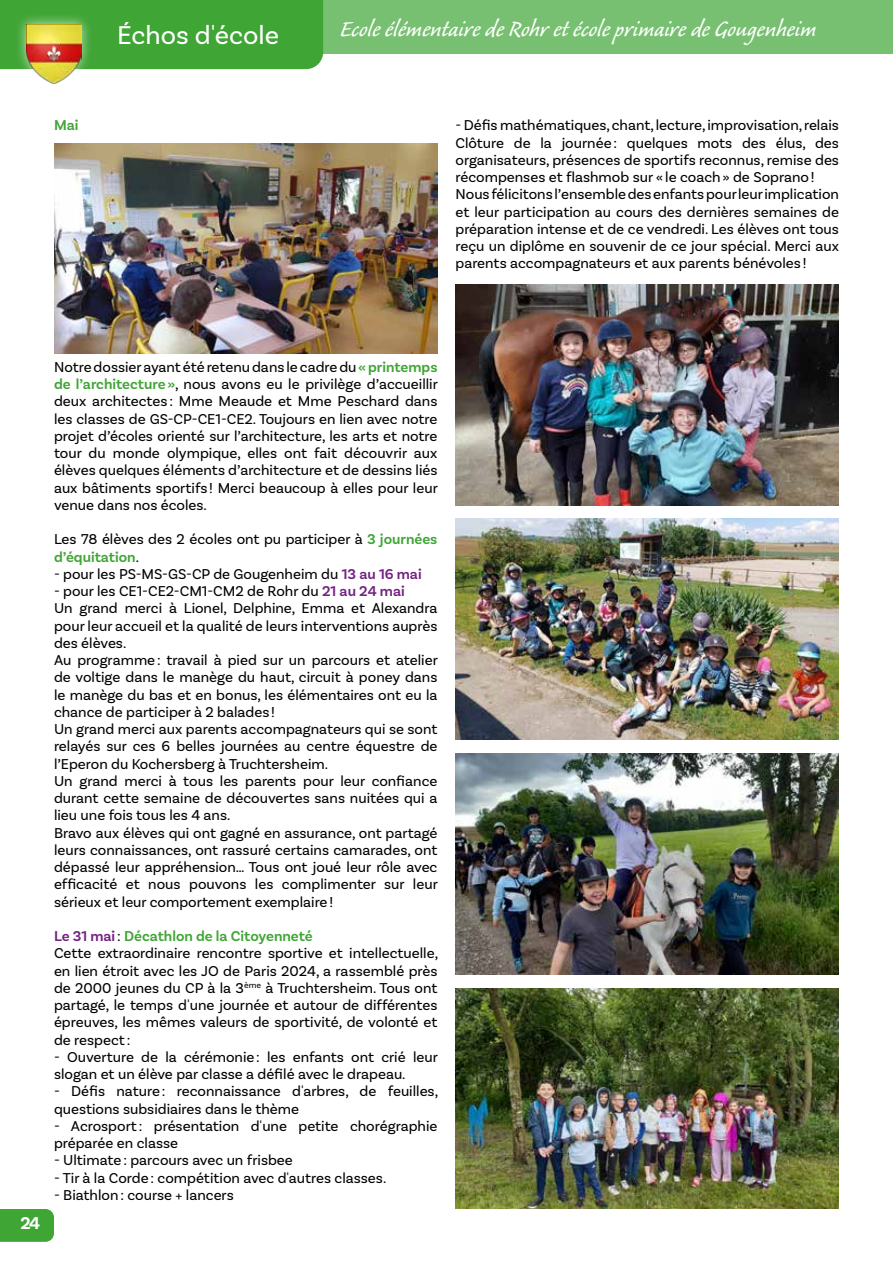
<style>
.page{position:relative;width:893px;height:1263px;background:#fff}
.page>*{position:absolute;margin:0;border:0;box-sizing:border-box;transform-origin:0 0}
.t1{font:28.5px "Caliban Std";color:#fff}
.t2{font:27px "Basic Sans";color:#fff}
.t3{font:700 18px "Basic Sans";color:#fff}
.t4{font:15px/17.2px "Basic Sans";color:#000}
.t5{font:600 15px "Basic Sans";color:#3fa535}
.s1{font-weight:600;color:#3fa535}
.s2{font-weight:600;color:#742281}
</style>
<div class="page">
<div style="left:271px;top:0;width:622px;height:54px;background:#78c071"></div>
<hr style="left:892px;top:0;width:1px;height:54px;background:#3fa535">
<div style="left:0;top:0;width:323px;height:69px;background:#3fa535"></div>
<div style="left:15px;top:13px;width:77px;height:82px;background:#fff;opacity:.75"></div>
<img style="left:27px;top:24px;width:54px;height:60px">
<div style="left:0;top:1209px;width:54px;height:33px;background:#3fa535"></div>
<img style="left:54px;top:144px;width:383px;height:210px">
<img style="left:455px;top:519px;width:384px;height:220px">
<img style="left:455px;top:754px;width:384px;height:220px">
<img style="left:455px;top:988px;width:384px;height:221px">
<img style="left:455px;top:285px;width:384px;height:220px">
<p class="t5" style="left:54px;top:116px;width:26px">Mai</p>
<h2 class="t2" style="left:117px;top:19px;width:163px">Échos d'école</h2>
<h1 class="t1" style="left:340px;top:14px;width:478px">Ecole élémentaire de Rohr et école primaire de Gougenheim</h1>
<p class="t4" style="left:455px;top:117px;width:385px">- Défis mathématiques, chant, lecture, improvisation, relais Clôture de la journée: quelques mots des élus, des organisateurs, présences de sportifs reconnus, remise des récompenses et flashmob sur « le coach» de Soprano!<br>Nous félicitons l’ensemble des enfants pour leur implication et leur participation au cours des dernières semaines de préparation intense et de ce vendredi. Les élèves ont tous reçu un diplôme en souvenir de ce jour spécial. Merci aux parents accompagnateurs et aux parents bénévoles !</p>
<p class="t3" style="left:21px;top:1212px;width:21px">24</p>
<p class="t4" style="left:54px;top:358px;width:385px;text-align:justify">Notre dossier ayant été retenu dans le cadre du <span class="s1">«printemps de l’architecture»</span>, nous avons eu le privilège d’accueillir deux architectes : Mme Meaude et Mme Peschard dans les classes de GS-CP-CE1-CE2. Toujours en lien avec notre projet d’écoles orienté sur l’architecture, les arts et notre tour du monde olympique, elles ont fait découvrir aux élèves quelques éléments d’architecture et de dessins liés aux bâtiments sportifs ! Merci beaucoup à elles pour leur venue dans nos écoles.</p>
<p class="t4" style="left:54px;top:531px;width:385px">Les 78 élèves des 2 écoles ont pu participer à <span class="s1">3 journées d’équitation</span>.</p>
<p class="t4" style="left:54px;top:565px;width:369px">- pour les PS-MS-GS-CP de Gougenheim du <span class="s2">13 au 16 mai</span></p>
<p class="t4" style="left:54px;top:582px;width:385px">- pour les CE1-CE2-CM1-CM2 de Rohr du <span class="s2">21 au 24 mai<br></span>Un grand merci à Lionel, Delphine, Emma et Alexandra pour leur accueil et la qualité de leurs interventions auprès des élèves.<br>Au programme: travail à pied sur un parcours et atelier de voltige dans le manège du haut, circuit à poney dans le manège du bas et en bonus, les élémentaires ont eu la chance de participer à 2 balades !<br>Un grand merci aux parents accompagnateurs qui se sont relayés sur ces 6 belles journées au centre équestre de l’Eperon du Kochersberg à Truchtersheim.<br>Un grand merci à tous les parents pour leur confiance durant cette semaine de découvertes sans nuitées qui a lieu une fois tous les 4 ans.<br>Bravo aux élèves qui ont gagné en assurance, ont partagé leurs connaissances, ont rassuré certains camarades, ont dépassé leur appréhension… Tous ont joué leur rôle avec efficacité et nous pouvons les complimenter sur leur sérieux et leur comportement exemplaire!</p>
<p class="t4" style="left:54px;top:927px;width:386px"><span class="s2">Le 31 mai</span> : <span class="s1">Décathlon de la Citoyenneté<br></span>Cette extraordinaire rencontre sportive et intellectuelle, en lien étroit avec les JO de Paris 2024, a rassemblé près de 2000 jeunes du CP à la 3<sup>ème</sup> à Truchtersheim. Tous ont partagé, le temps d'une journée et autour de différentes épreuves, les mêmes valeurs de sportivité, de volonté et de respect :</p>
<p class="t4" style="left:54px;top:1048px;width:385px">- Ouverture de la cérémonie: les enfants ont crié leur slogan et un élève par classe a défilé avec le drapeau.</p>
<p class="t4" style="left:54px;top:1083px;width:386px">- Défis nature: reconnaissance d'arbres, de feuilles, questions subsidiaires dans le thème</p>
<p class="t4" style="left:54px;top:1117px;width:385px">- Acrosport : présentation d'une petite chorégraphie préparée en classe</p>
<p class="t4" style="left:54px;top:1152px;width:240px">- Ultimate: parcours avec un frisbee</p>
<p class="t4" style="left:54px;top:1169px;width:334px">- Tir à la Corde: compétition avec d'autres classes.</p>
<p class="t4" style="left:54px;top:1186px;width:181px">- Biathlon: course + lancers</p>
</div>
